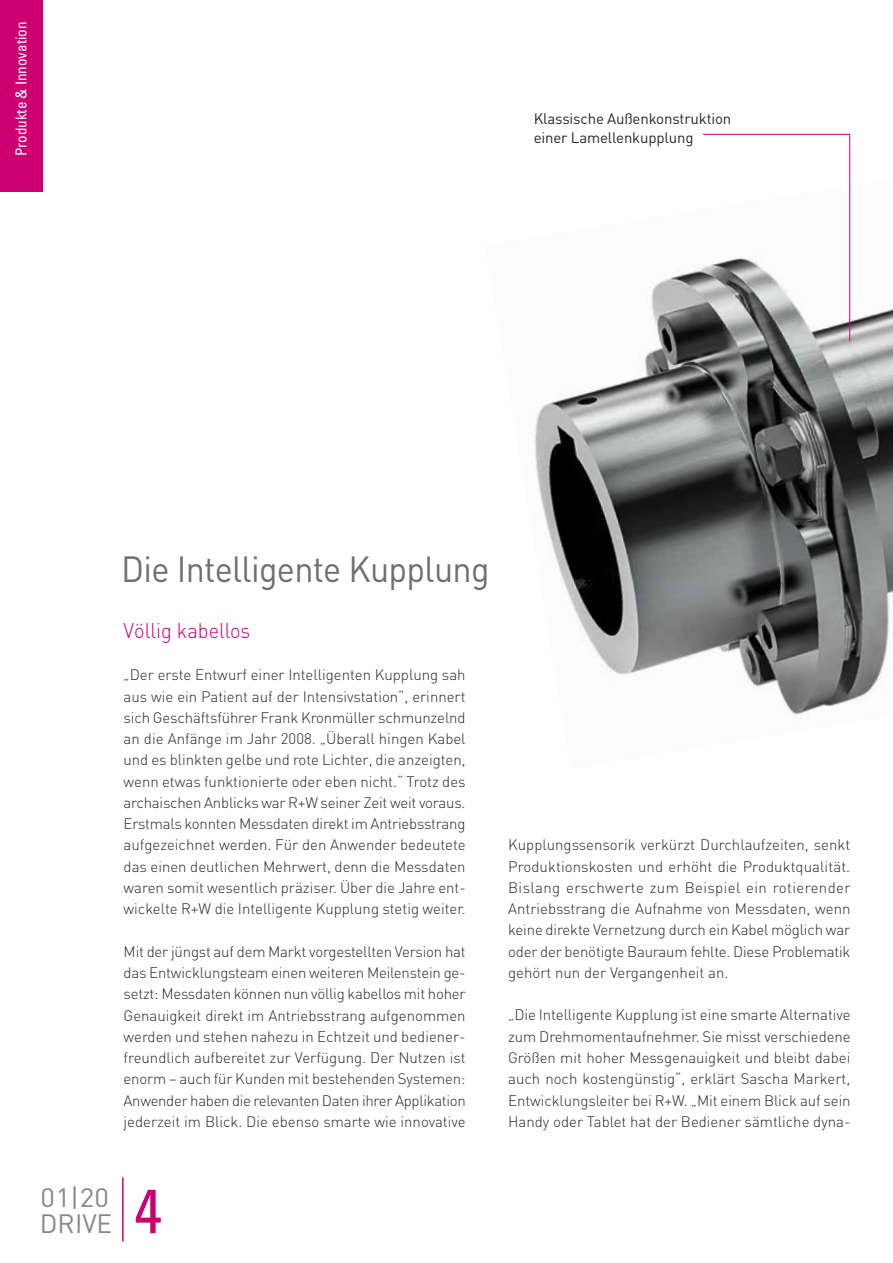
<style>
.page{position:relative;width:893px;height:1263px;background:#fff}
.page>*{position:absolute;margin:0;border:0;box-sizing:border-box;transform-origin:0 0}
.t1{font:condensed 62.4px "Univers";color:#cc0070}
.t2{font:36px "DIN";letter-spacing:-.02em;color:#706f6f;scale:.95 1}
.t3{font:26.25px "DIN";color:#878787}
.t4{font:26.25px "DIN";color:#878787;scale:1.06 1}
.t5{font:300 21px "DIN";color:#cc0070;scale:.95 1}
.t6{font:300 15px/21.3px "DIN";color:#282827;text-align:justify}
.t7{font:15px/19.5px "DIN";letter-spacing:-.01em;color:#282827}
.t8{font:condensed 15px "Univers";color:#fff}
</style>
<div class="page">
<hr style="left:122px;top:1177px;width:2px;height:64px;background:#cc0070">
<img style="left:534px;top:180px;width:359px;height:535px">
<div style="left:0;top:0;width:43px;height:191px;background:#cc0070"></div>
<svg style="left:702px;top:134px;width:148px;height:208px"></svg>
<p class="t8" style="left:12px;top:156px;width:136px;rotate:-90deg">Produkte &amp; Innovation</p>
<p class="t7" style="left:534px;top:108px;width:199px">Klassische Außenkonstruktion einer Lamellenkupplung</p>
<h2 class="t2" style="left:121px;top:547px;width:389px">Die Intelligente Kupplung</h2>
<h3 class="t5" style="left:124px;top:617px;width:135px">Völlig kabellos</h3>
<p class="t6" style="left:124px;top:664px;width:344px">„Der erste Entwurf einer Intelligenten Kupplung sah aus wie ein Patient auf der Intensivstation“, erinnert sich Geschäftsführer Frank Kronmüller schmunzelnd an die Anfänge im Jahr 2008. „Überall hingen Kabel und es blinkten gelbe und rote Lichter, die anzeigten, wenn etwas funktionierte oder eben nicht.“ Trotz des archaischen Anblicks war R+W seiner Zeit weit voraus.<br>Erstmals konnten Messdaten direkt im Antriebsstrang aufgezeichnet werden. Für den Anwender bedeutete das einen deutlichen Mehrwert, denn die Messdaten waren somit wesentlich präziser. Über die Jahre ent&shy;wickelte R+W die Intelligente Kupplung stetig weiter.</p>
<p class="t6" style="left:124px;top:940px;width:344px">Mit der jüngst auf dem Markt vorgestellten Version hat das Entwicklungsteam einen weiteren Meilenstein ge&shy;setzt: Messdaten können nun völlig kabellos mit hoher Genauigkeit direkt im Antriebsstrang aufgenommen werden und stehen nahezu in Echtzeit und bediener&shy;freundlich aufbereitet zur Verfügung. Der Nutzen ist enorm – auch für Kunden mit bestehenden Systemen:<br>Anwender haben die relevanten Daten ihrer Applikation jederzeit im Blick. Die ebenso smarte wie innovative</p>
<p class="t6" style="left:508px;top:834px;width:344px">Kupplungssensorik verkürzt Durchlaufzeiten, senkt Produktionskosten und erhöht die Produktqualität.<br>Bislang erschwerte zum Beispiel ein rotierender Antriebsstrang die Aufnahme von Messdaten, wenn keine direkte Vernetzung durch ein Kabel möglich war oder der benötigte Bauraum fehlte. Diese Problematik gehört nun der Vergangenheit an.</p>
<p class="t6" style="left:508px;top:1004px;width:344px">„Die Intelligente Kupplung ist eine smarte Alternative zum Drehmomentaufnehmer. Sie misst verschiedene Größen mit hoher Messgenauigkeit und bleibt dabei auch noch kostengünstig“, erklärt Sascha Markert, Entwicklungsleiter bei R+W. „Mit einem Blick auf sein Handy oder Tablet hat der Bediener sämtliche dyna-</p>
<h3 class="t4" style="left:41px;top:1181px;width:66px">01|20</h3>
<h1 class="t1" style="left:134px;top:1171px;width:29px">4</h1>
<h3 class="t3" style="left:40px;top:1207px;width:74px">DRIVE</h3>
</div>
